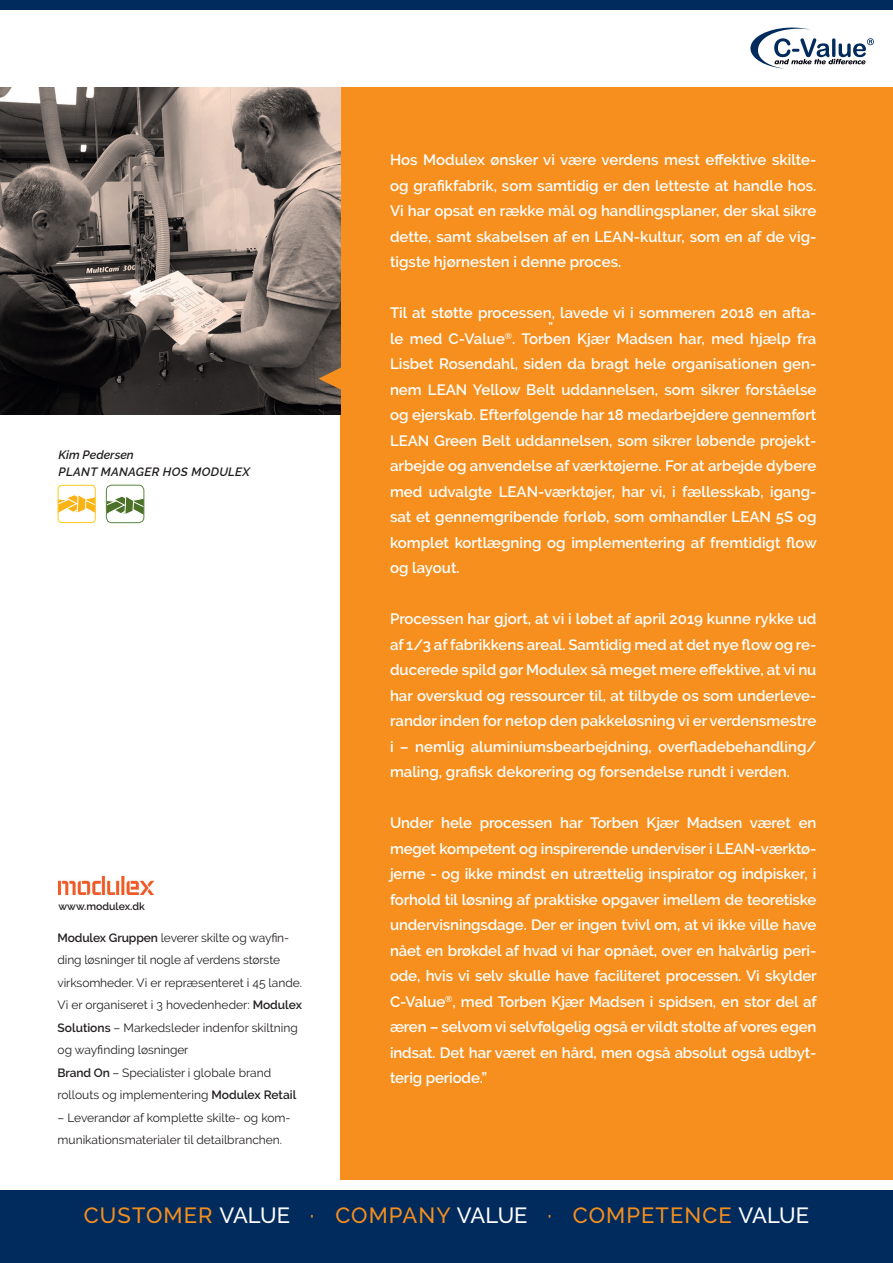
<style>
.page{position:relative;width:893px;height:1263px;background:#fff}
.page>*{position:absolute;margin:0;border:0;box-sizing:border-box;transform-origin:0 0}
.t1{font:500 21.9px "Raleway";letter-spacing:.05em;color:#f68f1e}
.t2{font:600 15px/25.5px "Raleway";color:#fff;text-align:justify}
.t3{font:12px/22.5px "Raleway";color:#231f20}
.t4{font:italic 600 12px/16.5px "Raleway";letter-spacing:.025em;color:#231f20}
.t5{font:600 12px "Raleway";color:#fff}
.t6{font:600 10.5px "Raleway";color:#231f20}
.s1{font-weight:600}
.s2{color:#fff}
</style>
<div class="page">
<div style="left:0;top:1190px;width:893px;height:73px;background:#002b5c"></div>
<div style="left:0;top:0;width:893px;height:10px;background:#002b5c"></div>
<svg style="left:750px;top:28px;width:124px;height:41px"></svg>
<div style="left:340px;top:87px;width:553px;height:1093px;background:#f68f1e"></div>
<img style="left:59px;top:876px;width:95px;height:18px">
<img style="left:0;top:87px;width:340px;height:327px">
<svg style="left:58px;top:494px;width:36px;height:28px"></svg>
<div style="left:58px;top:485px;width:38px;height:38px;border:1px solid #feca26;border-radius:4px"></div>
<svg style="left:106px;top:496px;width:38px;height:27px"></svg>
<div style="left:106px;top:485px;width:38px;height:38px;border:1px solid #598640;border-radius:5px"></div>
<svg style="left:319px;top:367px;width:22px;height:23px"></svg>
<p class="t4" style="left:59px;top:447px;width:193px">Kim Pedersen<br>PLANT MANAGER HOS MODULEX</p>
<p class="t6" style="left:59px;top:901px;width:88px">www.modulex.dk</p>
<p class="t3" style="left:58px;top:926px;width:246px"><span class="s1">Modulex Gruppen</span> leverer skilte og wayfin&shy;ding løsninger til nogle af verdens største virksomheder. Vi er repræsenteret i 45 lande.<br>Vi er organiseret i 3 hovedenheder: <span class="s1">Modulex Solutions</span> – Markedsleder indenfor skiltning og wayfinding løsninger<br><span class="s1">Brand On</span> – Specialister i globale brand rollouts og implementering <span class="s1">Modulex Retail</span></p>
<p class="t3" style="left:58px;top:1106px;width:235px">– Leverandør af komplette skilte- og kom&shy;munikationsmaterialer til detailbranchen.</p>
<p class="t2" style="left:390px;top:147px;width:428px;text-align:left">Hos Modulex ønsker vi være verdens mest efektive skilte&shy;og grafikfabrik, som samtidig er den letteste at handle hos.<br>Vi har opsat en række mål og handlingsplaner, der skal sikre dette, samt skabelsen af en LEAN-kultur, som en af de vig&shy;tigste hjørnesten i denne proces.</p>
<p class="t2" style="left:390px;top:300px;width:428px">Til at støtte processen, lavede vi i sommeren 2018 en afta&shy;le med C-Value<sup>®</sup>. Torben Kjær Madsen har, med hjælp fra Lisbet Rosendahl, siden da bragt hele organisationen gen&shy;nem LEAN Yellow Belt uddannelsen, som sikrer forståelse og ejerskab. Efterfølgende har 18 medarbejdere gennemført LEAN Green Belt uddannelsen, som sikrer løbende projekt&shy;arbejde og anvendelse af værktøjerne. For at arbejde dybere med udvalgte LEAN-værktøjer, har vi, i fællesskab, igang&shy;sat et gennemgribende forløb, som omhandler LEAN 5S og komplet kortlægning og implementering af fremtidigt flow og layout.</p>
<p class="t2" style="left:390px;top:606px;width:428px">Processen har gjort, at vi i løbet af april 2019 kunne rykke ud af 1/3 af fabrikkens areal. Samtidig med at det nye flow og re&shy;ducerede spild gør Modulex så meget mere effektive, at vi nu har overskud og ressourcer til, at tilbyde os som underleve&shy;randør inden for netop den pakkeløsning vi er verdensmestre i – nemlig aluminiumsbearbejdning, overfladebehandling/ maling, grafisk dekorering og forsendelse rundt i verden.</p>
<p class="t2" style="left:390px;top:810px;width:428px">Under hele processen har Torben Kjær Madsen været en meget kompetent og inspirerende underviser i LEAN-værktø&shy;jerne - og ikke mindst en utrættelig inspirator og indpisker, i forhold til løsning af praktiske opgaver imellem de teoretiske undervisningsdage. Der er ingen tvivl om, at vi ikke ville have nået en brøkdel af hvad vi har opnået, over en halvårlig peri&shy;ode, hvis vi selv skulle have faciliteret processen. Vi skylder C-Value<sup>®</sup>, med Torben Kjær Madsen i spidsen, en stor del af æren – selvom vi selvfølgelig også er vildt stolte af vores egen indsat. Det har været en hård, men også absolut også udbyt&shy;terig periode.”</p>
<p class="t5" style="left:549px;top:319px;width:6px">”</p>
<h1 class="t1" style="left:84px;top:1202px;width:727px">CUSTOMER <span class="s2">VALUE</span> · COMPANY <span class="s2">VALUE</span> · COMPETENCE <span class="s2">VALUE</span></h1>
</div>
